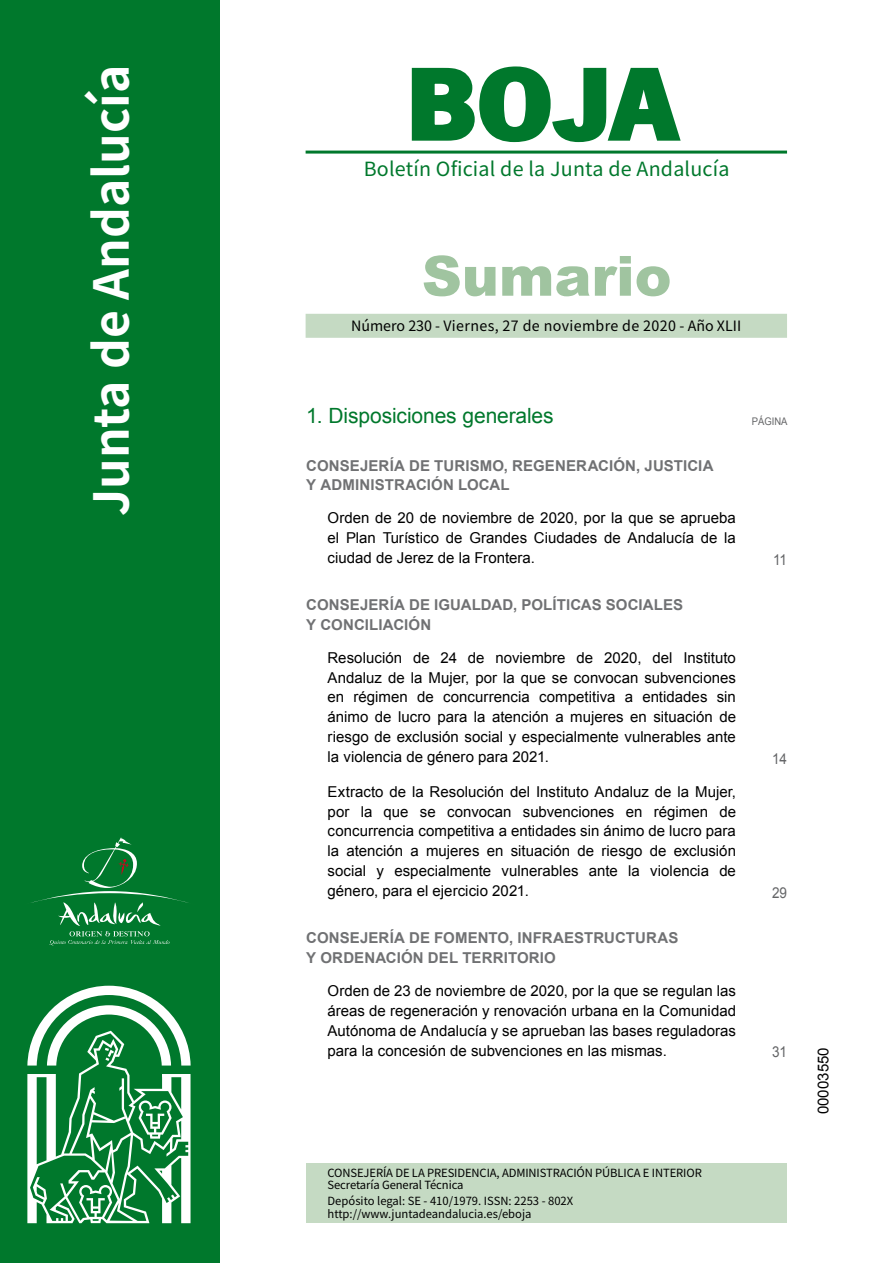
<style>
.page{position:relative;width:893px;height:1263px;background:#fff}
.page>*{position:absolute;margin:0;border:0;box-sizing:border-box;transform-origin:0 0}
.t1{font:700 105px "News Got T";color:#00782c;scale:1.14 1}
.t2{font:900 55.5px "Arial";color:#a0c4a0}
.t3{font:700 48px "Noto Sans HK";color:#fff}
.t4{font:21px "Arial";letter-spacing:-.005em;color:#00782c}
.t5{font:19.5px "Noto Sans HK";letter-spacing:.01em;color:#00782c}
.t6{font:15px/20px "Arial";color:#000;text-align:justify}
.t7{font:700 15px/20px "Arial";letter-spacing:.01em;color:#707173}
.t8{font:15px "Arial";color:#646567;scale:.9 1}
.t9{font:14.25px "Noto Sans HK";letter-spacing:.025em;color:#000}
.t10{font:11.25px/12px "Noto Sans HK";letter-spacing:-.01em;color:#000}
.t11{font:10.5px "Arial";color:#646567;scale:.9 1}
</style>
<div class="page">
<hr style="left:305px;top:151px;width:482px;height:3px;background:#00782c">
<div style="left:305px;top:314px;width:482px;height:24px;background:#c5dac3"></div>
<div style="left:0;top:0;width:219px;height:1263px;background:#00782c"></div>
<svg style="left:411px;top:66px;width:270px;height:77px"></svg>
<svg style="left:31px;top:837px;width:158px;height:108px"></svg>
<div style="left:306px;top:1164px;width:481px;height:59px;background:#c5dac3"></div>
<svg style="left:27px;top:986px;width:164px;height:237px"></svg>
<h3 class="t3" style="left:84px;top:516px;width:453px;rotate:-90deg">Junta de Andalucía</h3>
<h1 class="t1" style="left:405px;top:42px;width:240px">BOJA</h1>
<h3 class="t5" style="left:364px;top:158px;width:367px">Boletín Oficial de la Junta de Andalucía</h3>
<h2 class="t2" style="left:422px;top:236px;width:251px">Sumario</h2>
<p class="t9" style="left:351px;top:318px;width:391px">Número 230 - Viernes, 27 de noviembre de 2020 - Año XLII</p>
<h3 class="t4" style="left:306px;top:402px;width:249px">1. Disposiciones generales</h3>
<p class="t11" style="left:751px;top:415px;width:41px">PÁGINA</p>
<p class="t7" style="left:306px;top:456px;width:409px">CONSEJERÍA DE TURISMO, REGENERACIÓN, JUSTICIA<br>Y ADMINISTRACIÓN LOCAL</p>
<p class="t6" style="left:327px;top:508px;width:410px">Orden de 20 de noviembre de 2020, por la que se aprueba el Plan Turístico de Grandes Ciudades de Andalucía de la ciudad de Jerez de la Frontera.</p>
<p class="t8" style="left:773px;top:550px;width:17px">11</p>
<p class="t7" style="left:306px;top:595px;width:378px">CONSEJERÍA DE IGUALDAD, POLÍTICAS SOCIALES<br>Y CONCILIACIÓN</p>
<p class="t6" style="left:327px;top:648px;width:410px">Resolución de 24 de noviembre de 2020, del Instituto Andaluz de la Mujer, por la que se convocan subvenciones en régimen de concurrencia competitiva a entidades sin ánimo de lucro para la atención a mujeres en situación de riesgo de exclusión social y especialmente vulnerables ante la violencia de género para 2021.</p>
<p class="t6" style="left:327px;top:782px;width:410px">Extracto de la Resolución del Instituto Andaluz de la Mujer, por la que se convocan subvenciones en régimen de concurrencia competitiva a entidades sin ánimo de lucro para la atención a mujeres en situación de riesgo de exclusión social y especialmente vulnerables ante la violencia de género, para el ejercicio 2021.</p>
<p class="t7" style="left:306px;top:929px;width:373px">CONSEJERÍA DE FOMENTO, INFRAESTRUCTURAS<br>Y ORDENACIÓN DEL TERRITORIO</p>
<p class="t6" style="left:327px;top:981px;width:410px">Orden de 23 de noviembre de 2020, por la que se regulan las áreas de regeneración y renovación urbana en la Comunidad Autónoma de Andalucía y se aprueban las bases reguladoras para la concesión de subvenciones en las mismas.</p>
<p class="t10" style="left:327px;top:1167px;width:376px">CONSEJERÍA DE LA PRESIDENCIA, ADMINISTRACIÓN PÚBLICA E INTERIOR<br>Secretaría General Técnica</p>
<p class="t10" style="left:327px;top:1194px;width:247px;line-height:13.5px">Depósito legal: SE - 410/1979. ISSN: 2253 - 802X http://www.juntadeandalucia.es/eboja</p>
<p class="t8" style="left:772px;top:749px;width:18px">14</p>
<p class="t8" style="left:772px;top:883px;width:18px">29</p>
<p class="t8" style="left:772px;top:1042px;width:18px">31</p>
<p class="t6" style="left:813px;top:1114px;width:68px;rotate:-90deg">00003550</p>
</div>
